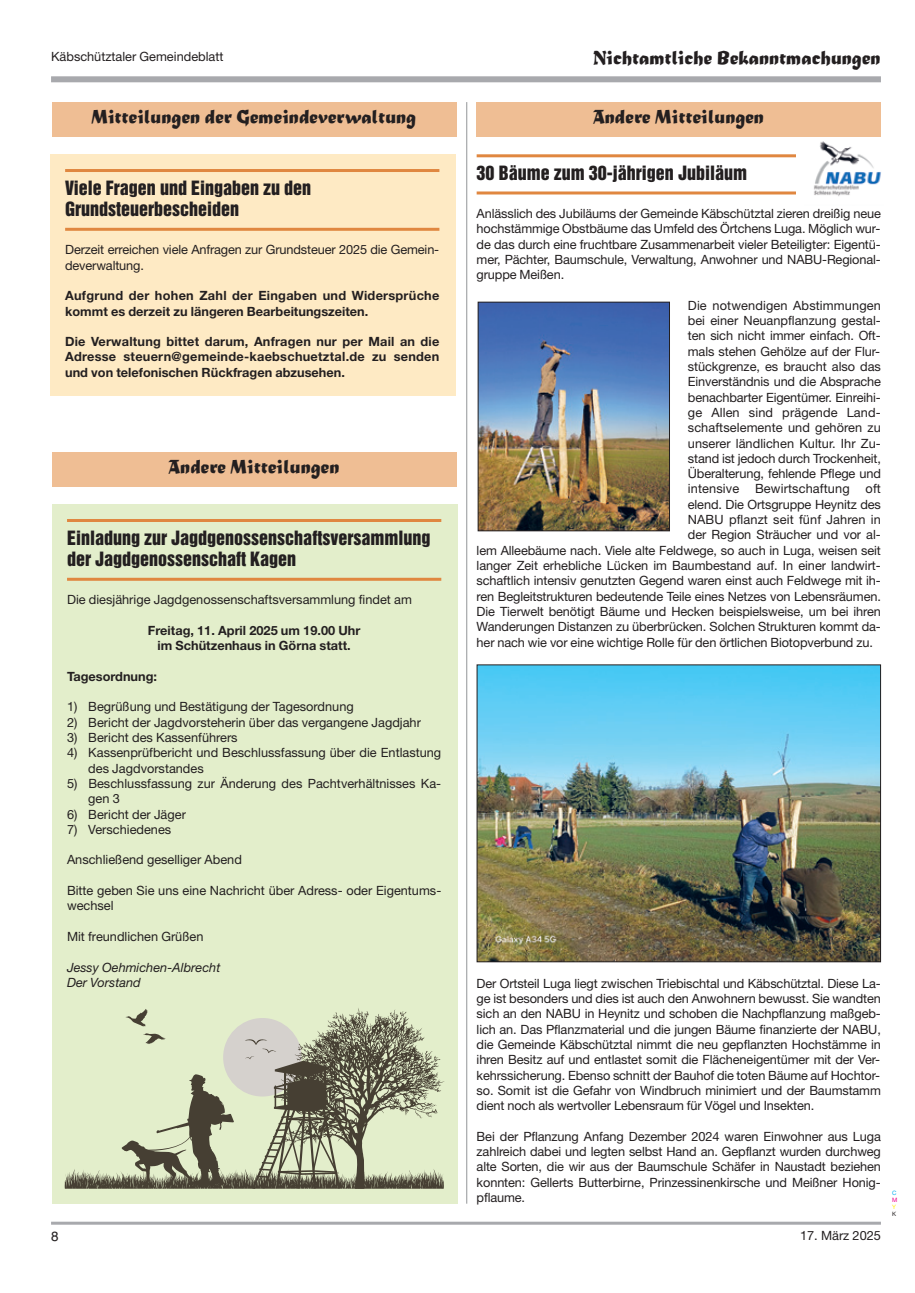
<style>
.page{position:relative;width:915px;height:1293px;background:#fff}
.page>*{position:absolute;margin:0;border:0;box-sizing:border-box;transform-origin:0 0}
.t1{font:21px "Matura";color:#231f20}
.t2{font:18px/21.6px "Helvetica Inserat";color:#231f20}
.t3{font:13.5px "Helvetica";color:#231f20}
.t4{font:12.75px/15.3px "Helvetica Neue";letter-spacing:-.01em;color:#231f20}
.t5{font:700 12.75px/15.3px "Helvetica Neue";color:#231f20;text-align:center}
.t6{font:12.75px "Helvetica Neue";letter-spacing:.01em;color:#231f20}
.t7{font:700 12.75px/15.3px "Helvetica Neue";letter-spacing:.02em;color:#231f20}
.t8{font:italic 12.75px/15.3px "Helvetica Neue";color:#231f20}
.t9{font:6px "Helvetica Neue";color:#00aeef}
.t10{font:6px "Helvetica Neue";color:#ed028c}
.t11{font:6px "Helvetica Neue";color:#fff101}
.t12{font:6px "Helvetica Neue";color:#231f20}
</style>
<div class="page">
<div style="left:51px;top:76px;width:829px;height:6px;background:#a8a9ad"></div>
<hr style="left:51px;top:1221px;width:829px;height:3px;background:#a8a9ad">
<hr style="left:466px;top:102px;width:1px;height:1101px;background:#939598">
<div style="left:52px;top:102px;width:404px;height:34px;background:#efbe94"></div>
<div style="left:476px;top:102px;width:404px;height:34px;background:#efbe94"></div>
<hr style="left:476px;top:154px;width:320px;height:3px;background:#e08740">
<hr style="left:476px;top:191px;width:320px;height:3px;background:#e08740">
<div style="left:52px;top:452px;width:404px;height:34px;background:#efbe94"></div>
<div style="left:52px;top:504px;width:405px;height:699px;background:#e3eecb"></div>
<hr style="left:67px;top:519px;width:374px;height:3px;background:#e08740">
<hr style="left:67px;top:578px;width:374px;height:3px;background:#e08740">
<div style="left:50px;top:154px;width:405px;height:241px;background:#feeac4"></div>
<hr style="left:65px;top:169px;width:374px;height:3px;background:#e08740">
<hr style="left:65px;top:228px;width:374px;height:3px;background:#e08740">
<svg style="left:65px;top:1008px;width:379px;height:181px"></svg>
<img style="left:479px;top:304px;width:188px;height:225px">
<div style="left:477px;top:302px;width:192px;height:229px;border:1px solid #231f20"></div>
<img style="left:478px;top:666px;width:400px;height:294px">
<div style="left:476px;top:664px;width:404px;height:298px;border:1px solid #231f20"></div>
<img style="left:814px;top:141px;width:67px;height:55px">
<p class="t4" style="left:51px;top:51px;width:174px">Käbschütztaler Gemeindeblatt</p>
<h1 class="t1" style="left:593px;top:50px;width:289px">Nichtamtliche Bekanntmachungen</h1>
<h1 class="t1" style="left:92px;top:110px;width:326px">Mitteilungen der Gemeindeverwaltung</h1>
<h1 class="t1" style="left:593px;top:110px;width:173px">Andere Mitteilungen</h1>
<h2 class="t2" style="left:476px;top:163px;width:272px">30 Bäume zum 30-jährigen Jubiläum</h2>
<p class="t4" style="left:476px;top:207px;width:405px;text-align:justify">Anlässlich des Jubiläums der Gemeinde Käbschütztal zieren dreißig neue hochstämmige Obstbäume das Umfeld des Örtchens Luga. Möglich wur&shy;de das durch eine fruchtbare Zusammenarbeit vieler Beteiligter: Eigentü&shy;mer, Pächter, Baumschule, Verwaltung, Anwohner und NABU-Regional&shy;gruppe Meißen.</p>
<p class="t6" style="left:687px;top:301px;width:194px">Die notwendigen Abstimmungen</p>
<p class="t4" style="left:687px;top:314px;width:194px">bei einer Neuanpflanzung gestal-</p>
<p class="t4" style="left:687px;top:329px;width:194px">ten sich nicht immer einfach. Oft-</p>
<p class="t4" style="left:687px;top:345px;width:194px">mals stehen Gehölze auf der Flur-</p>
<p class="t4" style="left:687px;top:360px;width:194px">stückgrenze, es braucht also das</p>
<p class="t4" style="left:687px;top:375px;width:194px">Einverständnis und die Absprache</p>
<p class="t4" style="left:687px;top:391px;width:194px">benachbarter Eigentümer. Einreihi-</p>
<p class="t6" style="left:687px;top:408px;width:194px">ge Allen sind prägende Land-</p>
<p class="t4" style="left:687px;top:421px;width:194px">schaftselemente und gehören zu</p>
<p class="t4" style="left:687px;top:437px;width:194px">unserer ländlichen Kultur. Ihr Zu-</p>
<p class="t4" style="left:687px;top:452px;width:194px">stand ist jedoch durch Trockenheit,</p>
<p class="t4" style="left:687px;top:467px;width:194px">Überalterung, fehlende Pflege und</p>
<p class="t6" style="left:687px;top:484px;width:194px">intensive Bewirtschaftung oft</p>
<p class="t4" style="left:687px;top:498px;width:194px">elend. Die Ortsgruppe Heynitz des</p>
<p class="t6" style="left:687px;top:515px;width:194px">NABU pflanzt seit fünf Jahren in</p>
<p class="t4" style="left:687px;top:528px;width:194px">der Region Sträucher und vor al-</p>
<p class="t4" style="left:476px;top:544px;width:405px">lem Alleebäume nach. Viele alte Feldwege, so auch in Luga, weisen seit</p>
<p class="t4" style="left:476px;top:559px;width:405px">langer Zeit erhebliche Lücken im Baumbestand auf. In einer landwirt-</p>
<p class="t4" style="left:476px;top:574px;width:405px">schaftlich intensiv genutzten Gegend waren einst auch Feldwege mit ih-</p>
<p class="t4" style="left:476px;top:590px;width:405px">ren Begleitstrukturen bedeutende Teile eines Netzes von Lebensräumen.</p>
<p class="t4" style="left:476px;top:605px;width:405px">Die Tierwelt benötigt Bäume und Hecken beispielsweise, um bei ihren</p>
<p class="t4" style="left:476px;top:620px;width:405px">Wanderungen Distanzen zu überbrücken. Solchen Strukturen kommt da-</p>
<p class="t4" style="left:476px;top:635px;width:398px">her nach wie vor eine wichtige Rolle für den örtlichen Biotopverbund zu.</p>
<h2 class="t2" style="left:65px;top:178px;width:247px">Viele Fragen und Eingaben zu den<br>Grundsteuerbescheiden</h2>
<p class="t4" style="left:65px;top:243px;width:375px">Derzeit erreichen viele Anfragen zur Grundsteuer 2025 die Gemein&shy;deverwaltung.</p>
<p class="t7" style="left:65px;top:289px;width:375px">Aufgrund der hohen Zahl der Eingaben und Widersprüche kommt es derzeit zu längeren Bearbeitungszeiten.</p>
<p class="t5" style="left:65px;top:335px;width:375px;text-align:justify">Die Verwaltung bittet darum, Anfragen nur per Mail an die Adresse steuern@gemeinde-kaebschuetztal.de zu senden und von telefonischen Rückfragen abzusehen.</p>
<h1 class="t1" style="left:168px;top:460px;width:173px">Andere Mitteilungen</h1>
<h2 class="t2" style="left:67px;top:528px;width:365px">Einladung zur Jagdgenossenschaftsversammlung der Jagdgenossenschaft Kagen</h2>
<p class="t4" style="left:67px;top:593px;width:346px">Die diesjährige Jagdgenossenschaftsversammlung findet am</p>
<p class="t5" style="left:148px;top:624px;width:214px">Freitag, 11. April 2025 um 19.00 Uhr im Schützenhaus in Görna statt.</p>
<p class="t5" style="left:67px;top:670px;width:91px">Tagesordnung:</p>
<p class="t4" style="left:67px;top:700px;width:288px">1) Begrüßung und Bestätigung der Tagesordnung</p>
<p class="t4" style="left:67px;top:716px;width:355px">2) Bericht der Jagdvorsteherin über das vergangene Jagdjahr</p>
<p class="t4" style="left:67px;top:731px;width:172px">3) Bericht des Kassenführers</p>
<p class="t4" style="left:88px;top:746px;width:354px;text-indent:-21px">4) Kassenprüfbericht und Beschlussfassung über die Entlastung des Jagdvorstandes</p>
<p class="t4" style="left:88px;top:777px;width:354px;text-indent:-21px">5) Beschlussfassung zur Änderung des Pachtverhältnisses Ka&shy;gen 3</p>
<p class="t4" style="left:67px;top:807px;width:120px">6) Bericht der Jäger</p>
<p class="t4" style="left:67px;top:823px;width:106px">7) Verschiedenes</p>
<p class="t4" style="left:67px;top:853px;width:176px">Anschließend geselliger Abend</p>
<p class="t4" style="left:67px;top:884px;width:375px">Bitte geben Sie uns eine Nachricht über Adress- oder Eigentums&shy;wechsel</p>
<p class="t4" style="left:67px;top:930px;width:138px">Mit freundlichen Grüßen</p>
<p class="t8" style="left:67px;top:960px;width:155px">Jessy Oehmichen-Albrecht<br>Der Vorstand</p>
<p class="t4" style="left:476px;top:977px;width:405px;text-align:justify">Der Ortsteil Luga liegt zwischen Triebischtal und Käbschütztal. Diese La&shy;ge ist besonders und dies ist auch den Anwohnern bewusst. Sie wandten sich an den NABU in Heynitz und schoben die Nachpflanzung maßgeb&shy;lich an. Das Pflanzmaterial und die jungen Bäume finanzierte der NABU, die Gemeinde Käbschütztal nimmt die neu gepflanzten Hochstämme in ihren Besitz auf und entlastet somit die Flächeneigentümer mit der Ver&shy;kehrssicherung. Ebenso schnitt der Bauhof die toten Bäume auf Hochtor&shy;so. Somit ist die Gefahr von Windbruch minimiert und der Baumstamm dient noch als wertvoller Lebensraum für Vögel und Insekten.</p>
<p class="t4" style="left:476px;top:1130px;width:405px;text-align:justify">Bei der Pflanzung Anfang Dezember 2024 waren Einwohner aus Luga zahlreich dabei und legten selbst Hand an. Gepflanzt wurden durchweg alte Sorten, die wir aus der Baumschule Schäfer in Naustadt beziehen konnten: Gellerts Butterbirne, Prinzessinenkirsche und Meißner Honig&shy;pflaume.</p>
<p class="t3" style="left:51px;top:1228px;width:9px">8</p>
<p class="t4" style="left:799px;top:1228px;width:82px">17. März 2025</p>
<p class="t9" style="left:891px;top:1190px;width:6px">C</p>
<p class="t10" style="left:891px;top:1197px;width:7px">M</p>
<p class="t11" style="left:891px;top:1204px;width:5px">Y</p>
<p class="t12" style="left:891px;top:1211px;width:6px">K</p>
</div>
